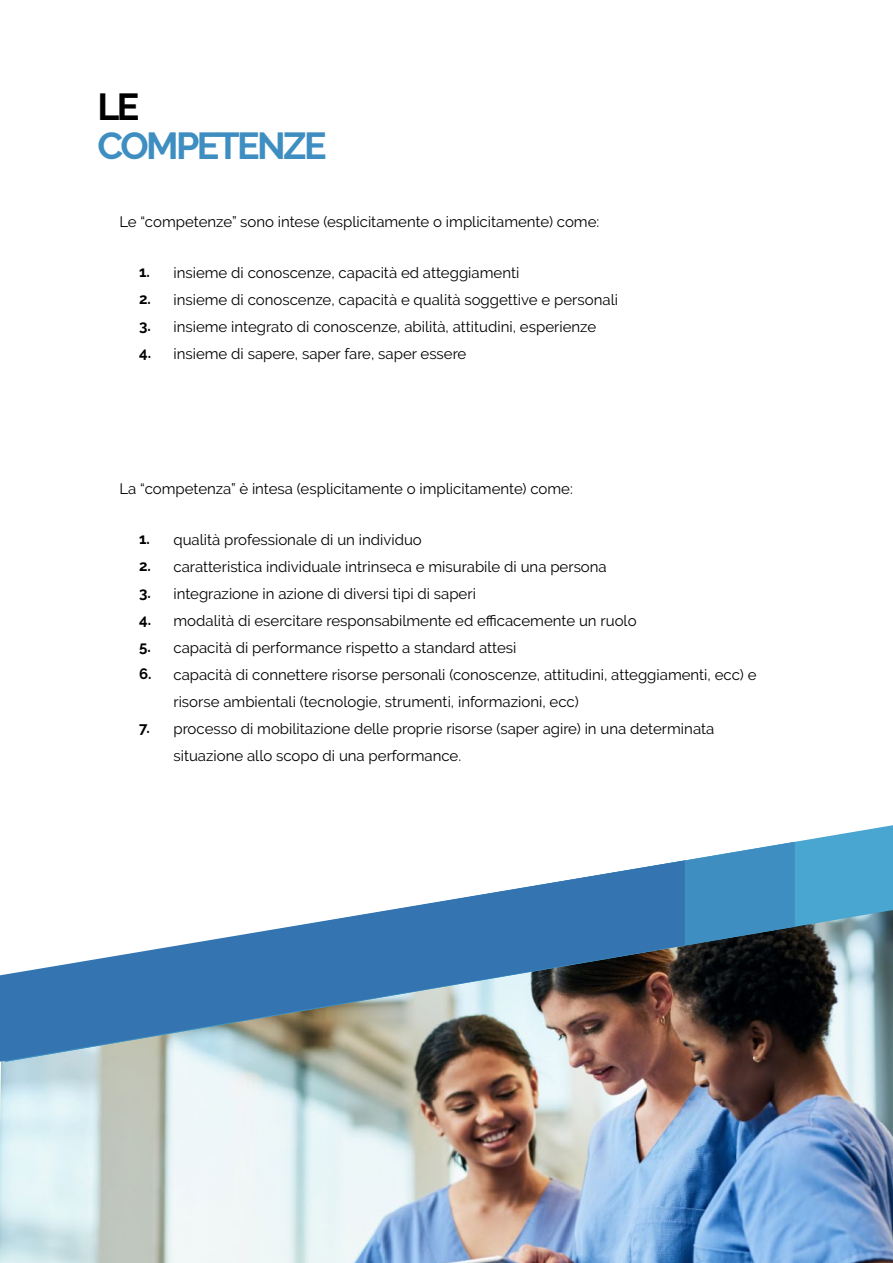
<style>
.page{position:relative;width:893px;height:1263px;background:#fff}
.page>*{position:absolute;margin:0;border:0;box-sizing:border-box;transform-origin:0 0}
.t1{font:700 37.5px "Raleway";letter-spacing:-.07em;color:#3e8ec1}
.t2{font:700 37.5px "Raleway";color:#000}
.t3{font:15px/27px "Raleway";color:#000}
.t4{font:700 15px/27px "Raleway";color:#000;text-align:justify}
</style>
<div class="page">
<img style="left:0;top:1061px;width:893px;height:202px">
<svg style="left:794px;top:825px;width:99px;height:237px;background:#6c96a8"></svg>
<svg style="left:5px;top:842px;width:790px;height:220px"></svg>
<img style="left:0;top:860px;width:685px;height:201px">
<h1 class="t2" style="left:98px;top:86px;width:43px">LE</h1>
<h1 class="t1" style="left:98px;top:125px;width:230px">COMPETENZE</h1>
<p class="t3" style="left:119px;top:208px;width:481px">Le “competenze” sono intese (esplicitamente o implicitamente) come:</p>
<p class="t3" style="left:173px;top:259px;width:446px">insieme di conoscenze, capacità ed atteggiamenti<br>insieme di conoscenze, capacità e qualità soggettive e personali insieme integrato di conoscenze, abilità, attitudini, esperienze insieme di sapere, saper fare, saper essere</p>
<p class="t4" style="left:139px;top:258px;width:13px">1.<br>2.<br>3.<br>4.</p>
<p class="t3" style="left:119px;top:475px;width:455px">La “competenza” è intesa (esplicitamente o implicitamente) come:</p>
<p class="t3" style="left:173px;top:526px;width:585px">qualità professionale di un individuo<br>caratteristica individuale intrinseca e misurabile di una persona<br>integrazione in azione di diversi tipi di saperi<br>modalità di esercitare responsabilmente ed efficacemente un ruolo<br>capacità di performance rispetto a standard attesi<br>capacità di connettere risorse personali (conoscenze, attitudini, atteggiamenti, ecc) e risorse ambientali (tecnologie, strumenti, informazioni, ecc)<br>processo di mobilitazione delle proprie risorse (saper agire) in una determinata situazione allo scopo di una performance.</p>
<p class="t4" style="left:139px;top:525px;width:14px">1.<br>2.<br>3.<br>4.<br>5.<br>6.</p>
<p class="t4" style="left:139px;top:714px;width:12px">7.</p>
</div>
